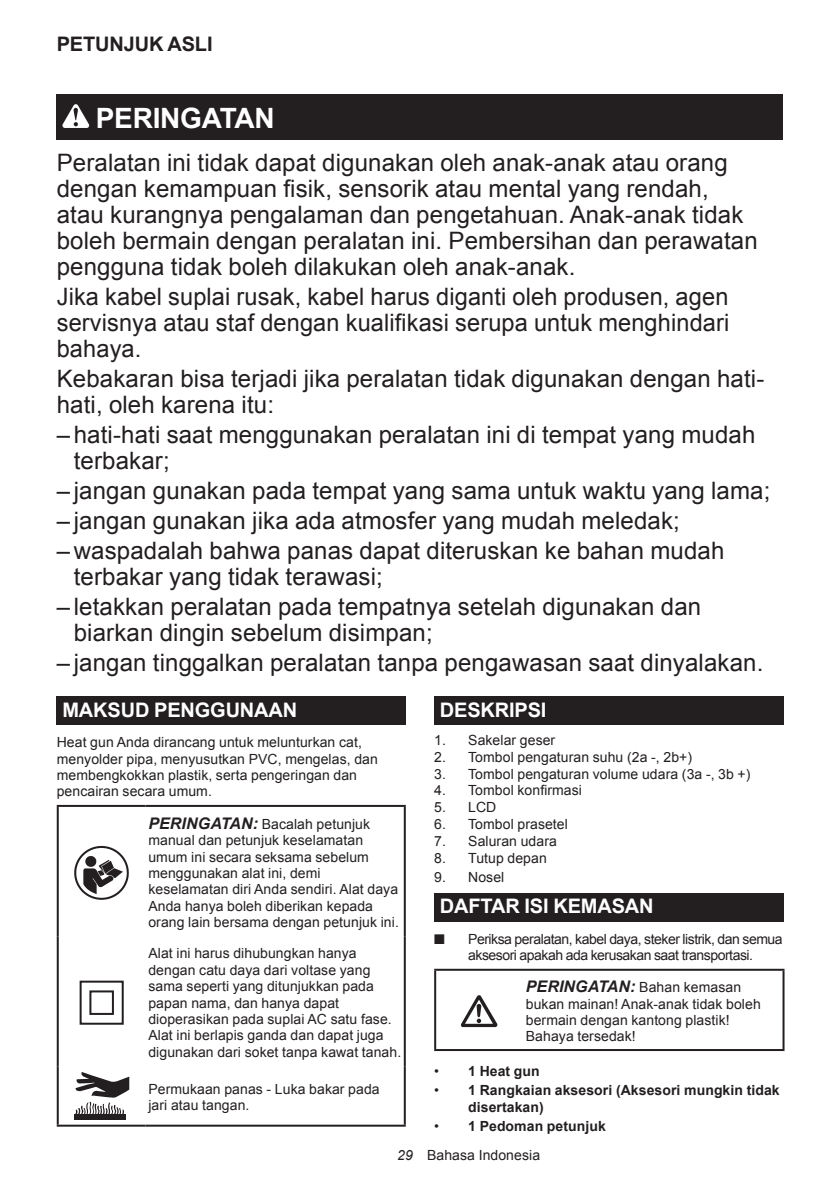
<style>
.page{position:relative;width:840px;height:1191px;background:#fff}
.page>*{position:absolute;margin:0;border:0;box-sizing:border-box;transform-origin:0 0}
.t1{font:700 28px "Arial";letter-spacing:-.01em;color:#fff}
.t2{font:24px/26px "Arial";letter-spacing:.005em;color:#231f20}
.t3{font:700 20px "Arial";letter-spacing:-.01em;color:#fff}
.t4{font:700 20px "Arial";letter-spacing:-.01em;color:#231f20}
.t5{font:14px/16.4px "Arial";letter-spacing:.005em;color:#231f20}
.t6{font:14px/16.4px "Arial";letter-spacing:-.035em;color:#231f20}
.t7{font:700 14px/16.4px "Arial";letter-spacing:.005em;color:#231f20}
.s1{font-weight:700;font-style:italic;font-size:16px}
.s2{font-weight:400}
.s3{font-style:italic}
</style>
<div class="page">
<div style="left:57px;top:94px;width:725px;height:45px;background:#231f20"></div>
<svg style="left:62px;top:104px;width:27px;height:24px"></svg>
<div style="left:57px;top:696px;width:348px;height:29px;background:#231f20"></div>
<hr style="left:57px;top:805px;width:88px;height:2px;background:#231f20">
<hr style="left:57px;top:807px;width:2px;height:129px;background:#231f20">
<hr style="left:145px;top:805px;width:260px;height:2px;background:#231f20">
<hr style="left:403px;top:807px;width:2px;height:129px;background:#231f20">
<hr style="left:57px;top:936px;width:2px;height:130px;background:#231f20">
<hr style="left:403px;top:936px;width:2px;height:130px;background:#231f20">
<hr style="left:57px;top:1066px;width:2px;height:58px;background:#231f20">
<hr style="left:403px;top:1066px;width:2px;height:58px;background:#231f20">
<hr style="left:57px;top:1124px;width:88px;height:2px;background:#231f20">
<hr style="left:145px;top:1124px;width:260px;height:2px;background:#231f20">
<img style="left:74px;top:845px;width:55px;height:55px">
<div style="left:89px;top:990px;width:25px;height:25px;border:2px solid #231f20"></div>
<div style="left:80px;top:980px;width:44px;height:44px;border:2px solid #231f20"></div>
<div style="left:74px;top:1114px;width:51px;height:6px;background:#231f20"></div>
<svg style="left:75px;top:1072px;width:54px;height:42px"></svg>
<div style="left:434px;top:696px;width:348px;height:29px;background:#231f20"></div>
<div style="left:434px;top:893px;width:348px;height:28px;background:#231f20"></div>
<hr style="left:434px;top:968px;width:88px;height:2px;background:#231f20">
<hr style="left:434px;top:970px;width:2px;height:79px;background:#231f20">
<hr style="left:522px;top:968px;width:262px;height:2px;background:#231f20">
<hr style="left:782px;top:970px;width:2px;height:79px;background:#231f20">
<hr style="left:434px;top:1049px;width:88px;height:2px;background:#231f20">
<hr style="left:522px;top:1049px;width:262px;height:2px;background:#231f20">
<svg style="left:461px;top:995px;width:36px;height:32px"></svg>
<h3 class="t4" style="left:57px;top:31px;width:157px">PETUNJUK ASLI</h3>
<h1 class="t1" style="left:96px;top:99px;width:180px">PERINGATAN</h1>
<p class="t2" style="left:57px;top:150px;width:702px">Peralatan ini tidak dapat digunakan oleh anak-anak atau orang dengan kemampuan fisik, sensorik atau mental yang rendah, atau kurangnya pengalaman dan pengetahuan. Anak-anak tidak boleh bermain dengan peralatan ini. Pembersihan dan perawatan pengguna tidak boleh dilakukan oleh anak-anak.</p>
<h2 class="t2" style="left:57px;top:284px;width:673px;text-align:justify">Jika kabel suplai rusak, kabel harus diganti oleh produsen, agen servisnya atau staf dengan kualifikasi serupa untuk menghindari bahaya.</h2>
<h2 class="t2" style="left:57px;top:366px;width:708px">Kebakaran bisa terjadi jika peralatan tidak digunakan dengan hati&shy;hati, oleh karena itu:</h2>
<h2 class="t2" style="left:74px;top:422px;width:682px;text-indent:-17px">– hati-hati saat menggunakan peralatan ini di tempat yang mudah terbakar;</h2>
<h2 class="t2" style="left:57px;top:478px;width:714px">– jangan gunakan pada tempat yang sama untuk waktu yang lama;</h2>
<h2 class="t2" style="left:57px;top:508px;width:624px">– jangan gunakan jika ada atmosfer yang mudah meledak;</h2>
<h2 class="t2" style="left:74px;top:538px;width:651px;text-indent:-17px">– waspadalah bahwa panas dapat diteruskan ke bahan mudah terbakar yang tidak terawasi;</h2>
<h2 class="t2" style="left:74px;top:594px;width:628px;text-indent:-17px">– letakkan peralatan pada tempatnya setelah digunakan dan biarkan dingin sebelum disimpan;</h2>
<h2 class="t2" style="left:57px;top:650px;width:707px">– jangan tinggalkan peralatan tanpa pengawasan saat dinyalakan.</h2>
<h3 class="t3" style="left:62px;top:696px;width:236px">MAKSUD PENGGUNAAN</h3>
<p class="t5" style="left:57px;top:734px;width:322px">Heat gun Anda dirancang untuk melunturkan cat, menyolder pipa, menyusutkan PVC, mengelas, dan membengkokkan plastik, serta pengeringan dan pencairan secara umum.</p>
<p class="t5" style="left:148px;top:816px;width:252px"><span class="s1">PERINGATAN:</span> Bacalah petunjuk manual dan petunjuk keselamatan umum ini secara seksama sebelum menggunakan alat ini, demi keselamatan diri Anda sendiri. Alat daya Anda hanya boleh diberikan kepada orang lain bersama dengan petunjuk ini.</p>
<p class="t5" style="left:148px;top:945px;width:254px">Alat ini harus dihubungkan hanya dengan catu daya dari voltase yang sama seperti yang ditunjukkan pada papan nama, dan hanya dapat dioperasikan pada suplai AC satu fase.<br>Alat ini berlapis ganda dan dapat juga digunakan dari soket tanpa kawat tanah.</p>
<p class="t5" style="left:148px;top:1081px;width:233px">Permukaan panas - Luka bakar pada jari atau tangan.</p>
<h3 class="t3" style="left:439px;top:696px;width:108px">DESKRIPSI</h3>
<p class="t5" style="left:434px;top:732px;width:122px">1. Sakelar geser</p>
<p class="t5" style="left:434px;top:748px;width:259px">2. Tombol pengaturan suhu (2a -, 2b+)</p>
<p class="t5" style="left:434px;top:765px;width:318px">3. Tombol pengaturan volume udara (3a -, 3b +)</p>
<p class="t5" style="left:434px;top:782px;width:149px">4. Tombol konfirmasi</p>
<p class="t5" style="left:434px;top:799px;width:64px">5. LCD</p>
<p class="t5" style="left:434px;top:816px;width:135px">6. Tombol prasetel</p>
<p class="t5" style="left:434px;top:833px;width:124px">7. Saluran udara</p>
<p class="t5" style="left:434px;top:849px;width:114px">8. Tutup depan</p>
<p class="t5" style="left:434px;top:869px;width:72px">9. Nosel</p>
<h3 class="t3" style="left:439px;top:893px;width:215px">DAFTAR ISI KEMASAN</h3>
<p class="t6" style="left:468px;top:931px;width:316px">Periksa peralatan, kabel daya, steker listrik, dan semua aksesori apakah ada kerusakan saat transportasi.</p>
<p class="t5" style="left:525px;top:979px;width:236px"><span class="s1">PERINGATAN:</span> Bahan kemasan bukan mainan! Anak-anak tidak boleh bermain dengan kantong plastik!<br>Bahaya tersedak!</p>
<p class="t7" style="left:434px;top:1063px;width:107px"><span class="s2">•</span> 1 Heat gun</p>
<p class="t7" style="left:468px;top:1082px;width:313px;text-indent:-34px"><span class="s2">•</span> 1 Rangkaian aksesori (Aksesori mungkin tidak disertakan)</p>
<p class="t7" style="left:434px;top:1118px;width:173px"><span class="s2">•</span> 1 Pedoman petunjuk</p>
<p class="t5" style="left:397px;top:1147px;width:144px"><span class="s3">29</span> Bahasa Indonesia</p>
</div>
